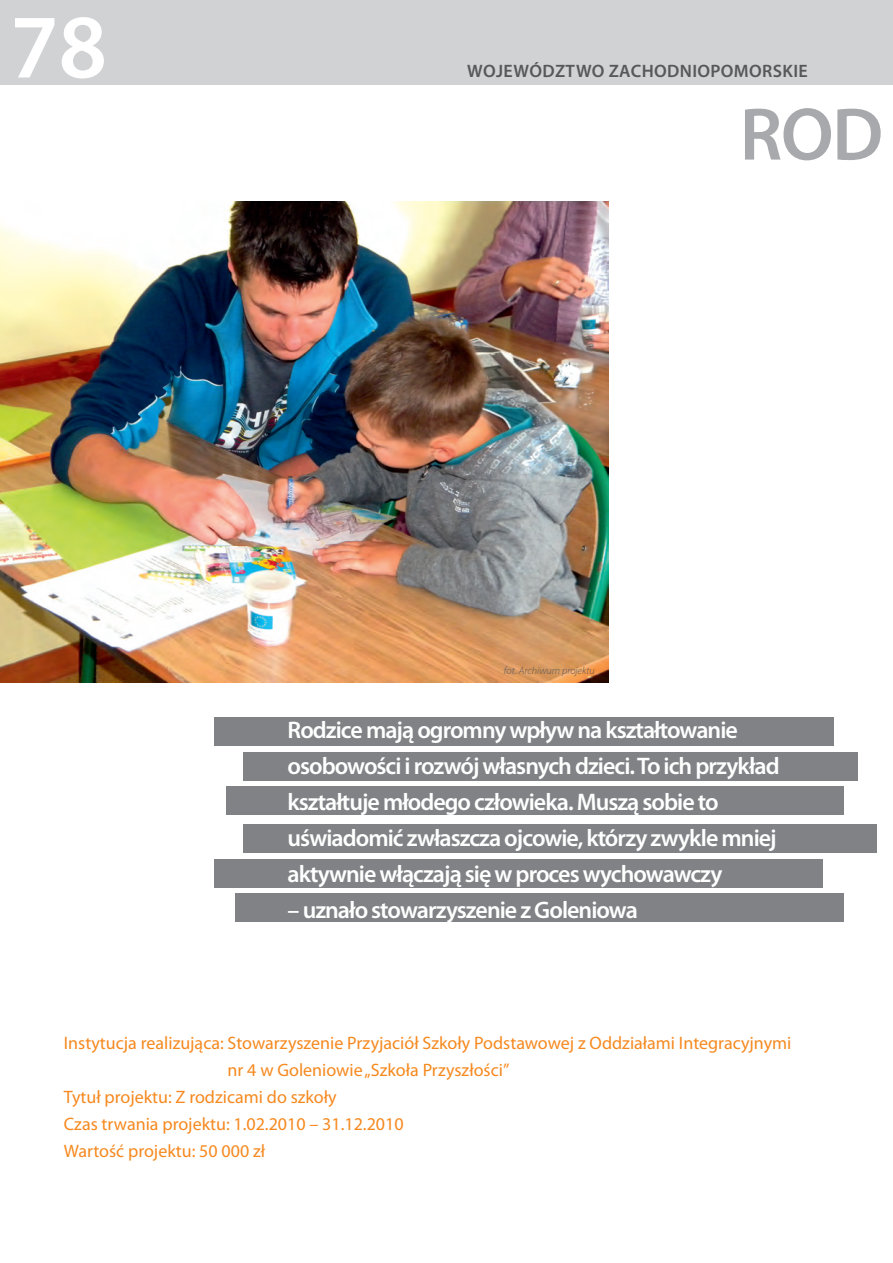
<style>
.page{position:relative;width:893px;height:1263px;background:#fff}
.page>*{position:absolute;margin:0;border:0;box-sizing:border-box;transform-origin:0 0}
.t1{font:600 91.35px "Myriad Pro";color:#fff}
.t2{font:600 75px "Myriad Pro";color:#a8a9ad}
.t3{font:600 24px/36px "Myriad Pro";letter-spacing:-.04em;color:#fff}
.t4{font:18px "Myriad Pro";color:#f6891f}
.t5{font:600 18px "Myriad Pro";letter-spacing:.02em;color:#57585a}
.t6{font:italic 300 10.5px "Myriad Pro";color:#57585a}
</style>
<div class="page">
<div style="left:0;top:0;width:893px;height:85px;background:#d1d2d4"></div>
<div style="left:379px;top:824px;width:498px;height:29px;background:#808285"></div>
<div style="left:336px;top:718px;width:497px;height:28px;background:#808285"></div>
<img style="left:0;top:202px;width:608px;height:480px">
<div style="left:243px;top:824px;width:608px;height:29px;background:#808285"></div>
<div style="left:226px;top:787px;width:608px;height:28px;background:#808285"></div>
<div style="left:243px;top:753px;width:608px;height:28px;background:#808285"></div>
<div style="left:214px;top:718px;width:608px;height:28px;background:#808285"></div>
<div style="left:235px;top:893px;width:608px;height:29px;background:#808285"></div>
<div style="left:214px;top:859px;width:608px;height:28px;background:#808285"></div>
<h1 class="t1" style="left:10px;top:-11px;width:98px">78</h1>
<p class="t5" style="left:467px;top:60px;width:342px">WOJEWÓDZTWO ZACHODNIOPOMORSKIE</p>
<h2 class="t2" style="left:740px;top:87px;width:91px">Rod</h2>
<p class="t6" style="left:504px;top:665px;width:92px">fot. Archiwum projektu</p>
<p class="t3" style="left:288px;top:711px;width:494px">Rodzice mają ogromny wpływ na kształtowanie osobowości i rozwój własnych dzieci. To ich przykład kształtuje młodego człowieka. Muszą sobie to uświadomić zwłaszcza ojcowie, którzy zwykle mniej aktywnie włączają się w proces wychowawczy</p>
<p class="t3" style="left:288px;top:891px;width:352px">– uznało stowarzyszenie z Goleniowa</p>
<p class="t4" style="left:64px;top:1031px;width:729px">Instytucja realizująca: Stowarzyszenie Przyjaciół Szkoły Podstawowej z Oddziałami Integracyjnymi</p>
<p class="t4" style="left:228px;top:1058px;width:283px">nr 4 w Goleniowie „Szkoła Przyszłości”</p>
<p class="t4" style="left:64px;top:1085px;width:274px">Tytuł projektu: Z rodzicami do szkoły</p>
<p class="t4" style="left:64px;top:1112px;width:341px">Czas trwania projektu: 1.02.2010 – 31.12.2010</p>
<p class="t4" style="left:64px;top:1139px;width:203px">Wartość projektu: 50 000 zł</p>
</div>
